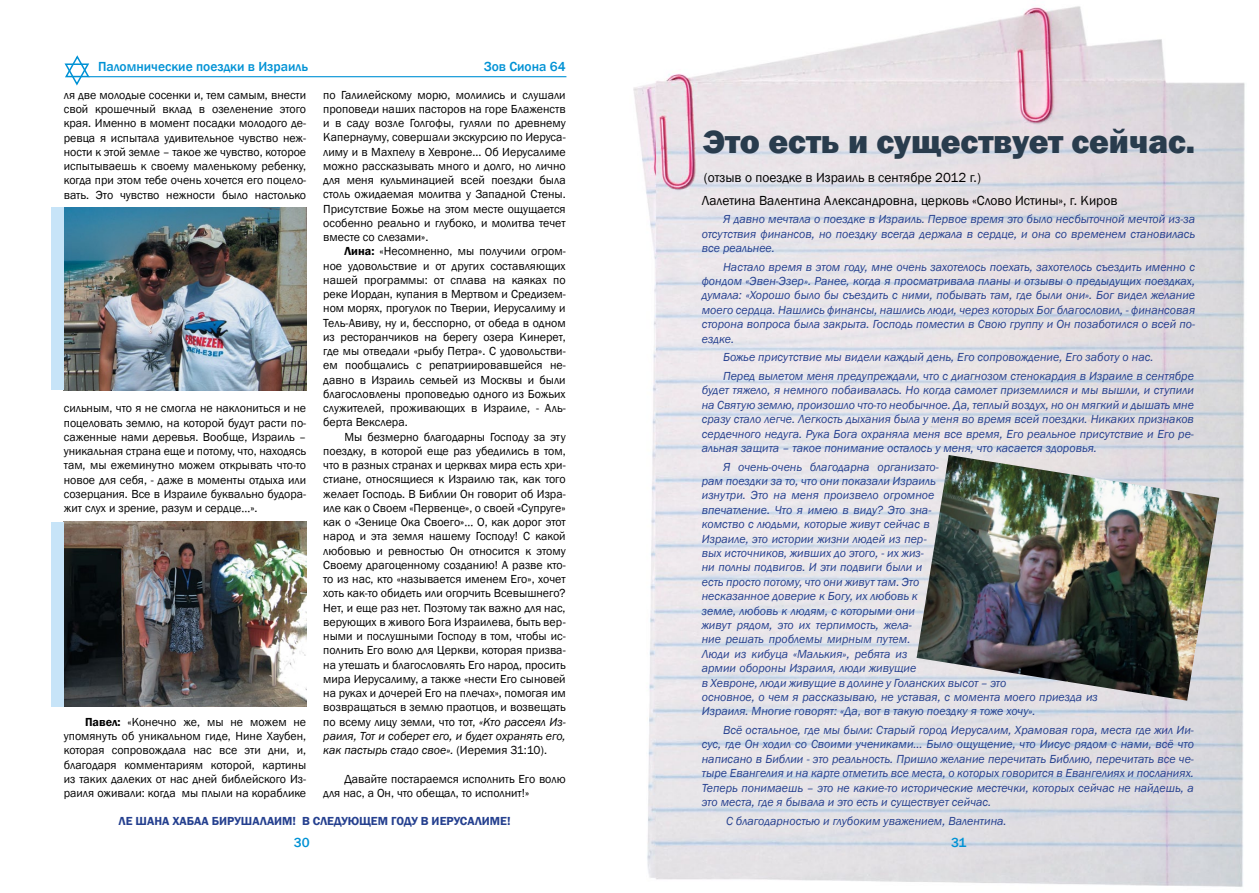
<style>
.page{position:relative;width:1259px;height:893px;background:#fff}
.page>*{position:absolute;margin:0;border:0;box-sizing:border-box;transform-origin:0 0}
.t1{font:800 33.75px "Franklin Gothic";color:#293c4d}
.t2{font:13.5px/23.4px "Franklin Gothic";color:#000}
.t3{font:500 13.5px "Franklin Gothic";color:#0092d5}
.t4{font:12px/14.2px "Franklin Gothic";color:#000;text-align:justify}
.t5{font:italic 12px/14.4px "Franklin Gothic";color:#25408f;text-align:justify}
.t6{font:600 12px "Franklin Gothic";color:#25408f}
.s1{font-weight:600}
.s2{font-style:italic}
</style>
<div class="page">
<img style="left:633px;top:6px;width:612px;height:881px">
<hr style="left:89px;top:76px;width:477px;height:1px;background:#0092d5">
<svg style="left:64px;top:55px;width:27px;height:31px"></svg>
<img style="left:916px;top:455px;width:303px;height:246px">
<img style="left:64px;top:207px;width:242px;height:183px">
<img style="left:64px;top:522px;width:242px;height:184px">
<div style="left:51px;top:207px;width:13px;height:183px;background:#c7e4f8"></div>
<div style="left:51px;top:522px;width:13px;height:184px;background:#c7e4f8"></div>
<p class="t3" style="left:98px;top:58px;width:211px">Паломнические поездки в Израиль</p>
<p class="t3" style="left:484px;top:58px;width:83px">Зов Сиона 64</p>
<p class="t4" style="left:64px;top:88px;width:244px">ля две молодые сосенки и, тем самым, внести свой крошечный вклад в озеленение этого края. Именно в момент посадки молодого де&shy;ревца я испытала удивительное чувство неж&shy;ности к этой земле – такое же чувство, которое испытываешь к своему маленькому ребенку, когда при этом тебе очень хочется его поцело&shy;вать. Это чувство нежности было настолько</p>
<p class="t4" style="left:323px;top:88px;width:244px">по Галилейскому морю, молились и слушали проповеди наших пасторов на горе Блаженств и в саду возле Голгофы, гуляли по древнему Капернауму, совершали экскурсию по Иеруса&shy;лиму и в Махпелу в Хевроне... Об Иерусалиме можно рассказывать много и долго, но лично для меня кульминацией всей поездки была столь ожидаемая молитва у Западной Стены.<br>Присутствие Божье на этом месте ощущается особенно реально и глубоко, и молитва течет вместе со слезами».</p>
<p class="t4" style="left:323px;top:245px;width:244px;text-indent:21px"><span class="s1">Лина:</span> «Несомненно, мы получили огром&shy;ное удовольствие и от других составляющих нашей программы: от сплава на каяках по реке Иордан, купания в Мертвом и Средизем&shy;ном морях, прогулок по Тверии, Иерусалиму и Тель-Авиву, ну и, бесспорно, от обеда в одном из ресторанчиков на берегу озера Кинерет, где мы отведали «рыбу Петра». С удовольстви&shy;ем пообщались с репатриировавшейся не&shy;давно в Израиль семьей из Москвы и были благословлены проповедью одного из Божьих служителей, проживающих в Израиле, - Аль&shy;берта Векслера.</p>
<p class="t4" style="left:323px;top:430px;width:244px;text-indent:21px">Мы безмерно благодарны Господу за эту поездку, в которой еще раз убедились в том, что в разных странах и церквах мира есть хри&shy;стиане, относящиеся к Израилю так, как того желает Господь. В Библии Он говорит об Изра&shy;иле как о Своем «Первенце», о своей «Супруге» как о «Зенице Ока Своего»… О, как дорог этот народ и эта земля нашему Господу! С какой любовью и ревностью Он относится к этому Своему драгоценному созданию! А разве кто&shy;то из нас, кто «называется именем Его», хочет хоть как-то обидеть или огорчить Всевышнего?<br>Нет, и еще раз нет. Поэтому так важно для нас, верующих в живого Бога Израилева, быть вер&shy;ными и послушными Господу в том, чтобы ис&shy;полнить Его волю для Церкви, которая призва&shy;на утешать и благословлять Его народ, просить мира Иерусалиму, а также «нести Его сыновей на руках и дочерей Его на плечах», помогая им возвращаться в землю праотцов, и возвещать по всему лицу земли, что тот, <span class="s2">«Кто рассеял Из&shy;раиля, Тот и соберет его, и будет охранять его, как пастырь стадо свое».</span> (Иеремия 31:10).</p>
<p class="t4" style="left:323px;top:772px;width:244px;text-indent:21px">Давайте постараемся исполнить Его волю для нас, а Он, что обещал, то исполнит!»</p>
<p class="t4" style="left:64px;top:401px;width:244px">сильным, что я не смогла не наклониться и не поцеловать землю, на которой будут расти по&shy;саженные нами деревья. Вообще, Израиль – уникальная страна еще и потому, что, находясь там, мы ежеминутно можем открывать что-то новое для себя, - даже в моменты отдыха или созерцания. Все в Израиле буквально будора&shy;жит слух и зрение, разум и сердце…».</p>
<p class="t4" style="left:64px;top:715px;width:244px;text-indent:21px"><span class="s1">Павел:</span> «Конечно же, мы не можем не упомянуть об уникальном гиде, Нине Хаубен, которая сопровождала нас все эти дни, и, благодаря комментариям которой, картины из таких далеких от нас дней библейского Из&shy;раиля оживали: когда мы плыли на кораблике</p>
<h1 class="t1" style="left:703px;top:120px;width:494px">Это есть и существует сейчас.</h1>
<p class="t2" style="left:702px;top:166px;width:417px">(отзыв о поездке в Израиль в сентябре 2012 г.)<br>Лалетина Валентина Александровна, церковь «Слово Истины», г. Киров</p>
<p class="t5" style="left:702px;top:212px;width:495px;text-indent:21px">Я давно мечтала о поездке в Израиль. Первое время это было несбыточной мечтой из-за отсутствия финансов, но поездку всегда держала в сердце, и она со временем становилась все реальнее.</p>
<p class="t5" style="left:702px;top:260px;width:495px;text-indent:21px">Настало время в этом году, мне очень захотелось поехать, захотелось съездить именно с фондом «Эвен-Эзер». Ранее, когда я просматривала планы и отзывы о предыдущих поездках, думала: «Хорошо было бы съездить с ними, побывать там, где были они». Бог видел желание моего сердца. Нашлись финансы, нашлись люди, через которых Бог благословил, - финансовая сторона вопроса была закрыта. Господь поместил в Свою группу и Он позаботился о всей по&shy;ездке.</p>
<p class="t5" style="left:723px;top:348px;width:472px;line-height:18.6px">Божье присутствие мы видели каждый день, Его сопровождение, Его заботу о нас.<br>Перед вылетом меня предупреждали, что с диагнозом стенокардия в Израиле в сентябре</p>
<p class="t5" style="left:702px;top:383px;width:494px">будет тяжело, я немного побаивалась. Но когда самолет приземлился и мы вышли, и ступили на Святую землю, произошло что-то необычное. Да, теплый воздух, но он мягкий и дышать мне сразу стало легче. Легкость дыхания была у меня во время всей поездки. Никаких признаков сердечного недуга. Рука Бога охраняла меня все время, Его реальное присутствие и Его ре&shy;альная защита – такое понимание осталось у меня, что касается здоровья.</p>
<p class="t5" style="left:702px;top:460px;width:397px;text-align:left;text-indent:21px">Я очень-очень благодарна организато-<br>рам поездки за то, что они показали Израиль<br>изнутри. Это на меня произвело огромное<br>впечатление. Что я имею в виду? Это зна-<br>комство с людьми, которые живут сейчас в<br>Израиле, это истории жизни людей из пер-<br>вых источников, живших до этого, - их жиз-<br>ни полны подвигов. И эти подвиги были и<br>есть просто потому, что они живут там. Это<br>несказанное доверие к Богу, их любовь к<br>земле, любовь к людям, с которыми они<br>живут рядом, это их терпимость, жела-<br>ние решать проблемы мирным путем.<br>Люди из кибуца «Малькия», ребята из<br>армии обороны Израиля, люди живущие<br>в Хевроне, люди живущие в долине у Голанских высот – это<br>основное, о чем я рассказываю, не уставая, с момента моего приезда из Израиля. Многие говорят: «Да, вот в такую поездку я тоже хочу».</p>
<p class="t5" style="left:702px;top:723px;width:493px;text-indent:21px">Всё остальное, где мы были: Старый город Иерусалим, Храмовая гора, места где жил Ии&shy;сус, где Он ходил со Своими учениками... Было ощущение, что Иисус рядом с нами, всё что написано в Библии - это реальность. Пришло желание перечитать Библию, перечитать все че&shy;тыре Евангелия и на карте отметить все места, о которых говорится в Евангелиях и посланиях.<br>Теперь понимаешь – это не какие-то исторические местечки, которых сейчас не найдешь, а это места, где я бывала и это есть и существует сейчас.</p>
<p class="t6" style="left:119px;top:813px;width:393px">ЛЕ ШАНА ХАБАА БИРУШАЛАИМ! В СЛЕДУЮЩЕМ ГОДУ В ИЕРУСАЛИМЕ!</p>
<p class="t5" style="left:726px;top:814px;width:282px">С благодарностью и глубоким уважением, Валентина.</p>
<p class="t3" style="left:294px;top:834px;width:17px">30</p>
<p class="t3" style="left:951px;top:834px;width:17px">31</p>
</div>
